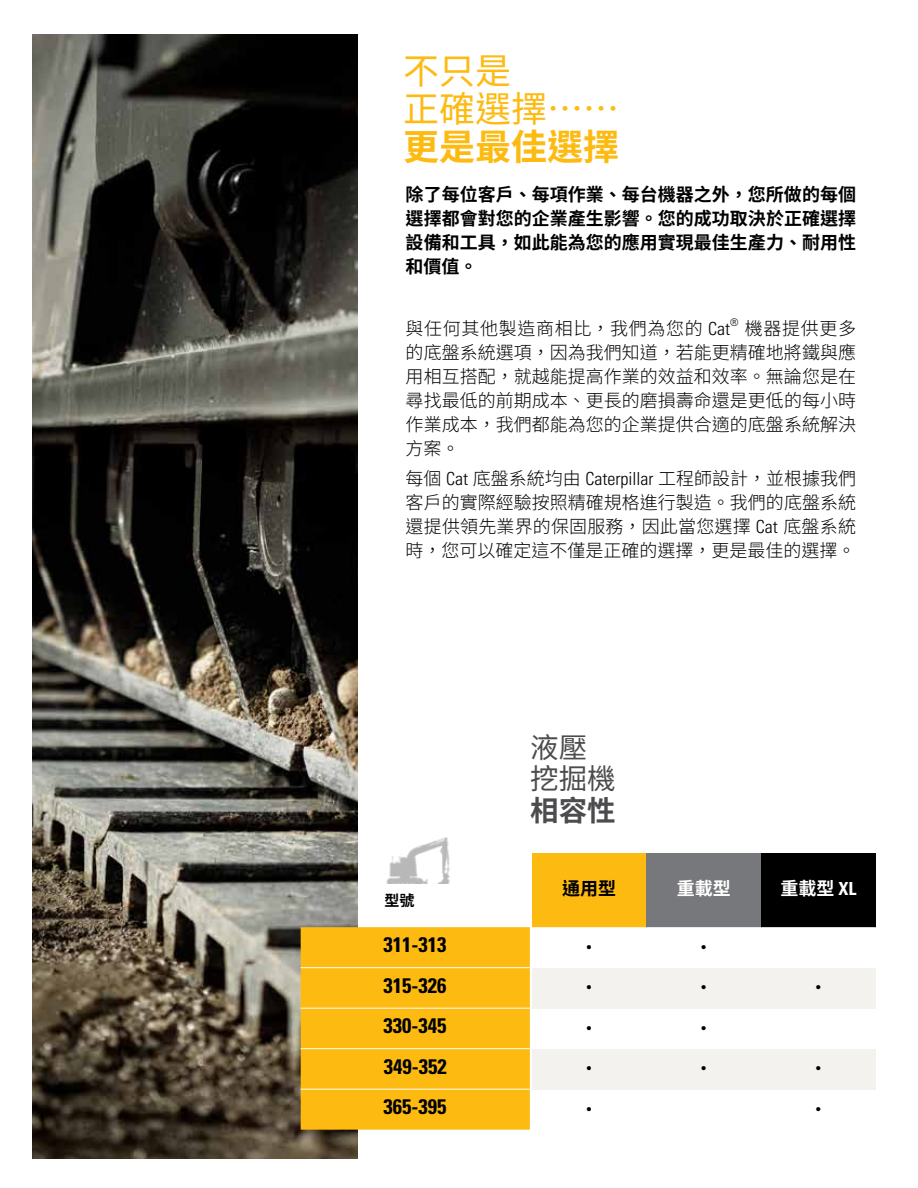
<style>
.page{position:relative;width:918px;height:1188px;background:#fff}
.page>*{position:absolute;margin:0;border:0;box-sizing:border-box;transform-origin:0 0}
.t1{font:36px/37.5px "Noto Sans CJ Ktc";color:#fdba11}
.t2{font:700 36px "Noto Sans CJ Ktc";color:#fdba11}
.t3{font:28.5px/31.5px "Noto Sans CJ Ktc";color:#4c4c4e}
.t4{font:700 28.5px "Noto Sans CJ Ktc";color:#4c4c4e}
.t5{font:700 condensed 21px/40.5px "Univers LT Std";color:#000;text-align:justify}
.t6{font:300 18px/24px "Noto Sans CJ Ktc";color:#000;text-align:justify}
.t7{font:700 18px/24px "Noto Sans CJ Ktc";color:#000;text-align:justify}
.t8{font:300 18px "Noto Sans CJ Ktc";letter-spacing:.035em;color:#000}
.t9{font:700 18px "Noto Sans CJ Ktc";color:#fff}
.t10{font:700 15px "Noto Sans CJ Ktc";color:#000}
.t11{font:condensed 13.5px "Univers LT Std";color:#000}
.t12{font:300 condensed 10.5px "Univers LT Std";color:#000}
.s1{font-family:"Univers LT Std";font-stretch:condensed}
</style>
<div class="page">
<img style="left:32px;top:34px;width:326px;height:1124px">
<div style="left:532px;top:853px;width:114px;height:74px;background:#fdba11"></div>
<div style="left:646px;top:853px;width:115px;height:74px;background:#77787b"></div>
<div style="left:761px;top:853px;width:115px;height:74px;background:#000"></div>
<svg style="left:532px;top:927px;width:344px;height:163px"></svg>
<div style="left:761px;top:968px;width:115px;height:40px;background:#f4f2ef"></div>
<div style="left:761px;top:1049px;width:115px;height:40px;background:#f4f2ef"></div>
<div style="left:301px;top:927px;width:229px;height:203px;background:#fdba11"></div>
<hr style="left:301px;top:967px;width:229px;height:1px;background:#fff">
<hr style="left:301px;top:1008px;width:229px;height:1px;background:#fff">
<hr style="left:301px;top:1048px;width:229px;height:1px;background:#fff">
<hr style="left:301px;top:1089px;width:229px;height:1px;background:#fff">
<div style="left:383px;top:938px;width:64px;height:17px;background:#fdba11"></div>
<div style="left:383px;top:979px;width:64px;height:16px;background:#fdba11"></div>
<div style="left:384px;top:1019px;width:63px;height:17px;background:#fdba11"></div>
<div style="left:384px;top:1060px;width:63px;height:16px;background:#fdba11"></div>
<div style="left:384px;top:1100px;width:63px;height:17px;background:#fdba11"></div>
<img style="left:386px;top:837px;width:64px;height:47px">
<h1 class="t1" style="left:403px;top:53px;width:217px">不只是<br>正確選擇……</h1>
<h1 class="t2" style="left:403px;top:126px;width:217px">更是最佳選擇</h1>
<p class="t7" style="left:406px;top:183px;width:452px">除了每位客戶、每項作業、每台機器之外，您所做的每個選擇都會對您的企業產生影響。您的成功取決於正確選擇設備和工具，如此能為您的應用實現最佳生產力、耐用性和價值。</p>
<p class="t8" style="left:406px;top:318px;width:326px">與任何其他製造商相比，我們為您的 <span class="s1">Cat</span></p>
<p class="t12" style="left:730px;top:316px;width:10px">®</p>
<p class="t6" style="left:406px;top:316px;width:452px;text-indent:339px">機器提供更多的底盤系統選項，因為我們知道，若能更精確地將鐵與應用相互搭配，就越能提高作業的效益和效率。無論您是在尋找最低的前期成本、更長的磨損壽命還是更低的每小時作業成本，我們都能為您的企業提供合適的底盤系統解決方案。</p>
<p class="t6" style="left:406px;top:467px;width:452px">每個 <span class="s1">Cat</span> 底盤系統均由 <span class="s1">Caterpillar</span> 工程師設計，並根據我們客戶的實際經驗按照精確規格進行製造。我們的底盤系統還提供領先業界的保固服務，因此當您選擇 <span class="s1">Cat</span> 底盤系統時，您可以確定這不僅是正確的選擇，更是最佳的選擇。</p>
<p class="t10" style="left:384px;top:892px;width:31px">型號</p>
<p class="t5" style="left:383px;top:925px;width:65px">311-313<br>315-326<br>330-345<br>349-352<br>365-395</p>
<h2 class="t3" style="left:530px;top:732px;width:87px">液壓挖掘機</h2>
<h2 class="t4" style="left:530px;top:794px;width:87px">相容性</h2>
<p class="t7" style="left:562px;top:877px;width:55px">通用型</p>
<p class="t11" style="left:587px;top:938px;width:6px">•</p>
<p class="t11" style="left:587px;top:979px;width:6px">•</p>
<p class="t11" style="left:587px;top:1019px;width:6px">•</p>
<p class="t11" style="left:587px;top:1060px;width:6px">•</p>
<p class="t11" style="left:587px;top:1100px;width:6px">•</p>
<p class="t9" style="left:677px;top:879px;width:55px">重載型</p>
<p class="t11" style="left:701px;top:938px;width:6px">•</p>
<p class="t11" style="left:701px;top:979px;width:6px">•</p>
<p class="t11" style="left:701px;top:1019px;width:6px">•</p>
<p class="t11" style="left:701px;top:1060px;width:6px">•</p>
<p class="t9" style="left:781px;top:879px;width:77px">重載型 <span class="s1">XL</span></p>
<p class="t11" style="left:816px;top:979px;width:6px">•</p>
<p class="t11" style="left:816px;top:1060px;width:6px">•</p>
<p class="t11" style="left:816px;top:1100px;width:6px">•</p>
</div>
